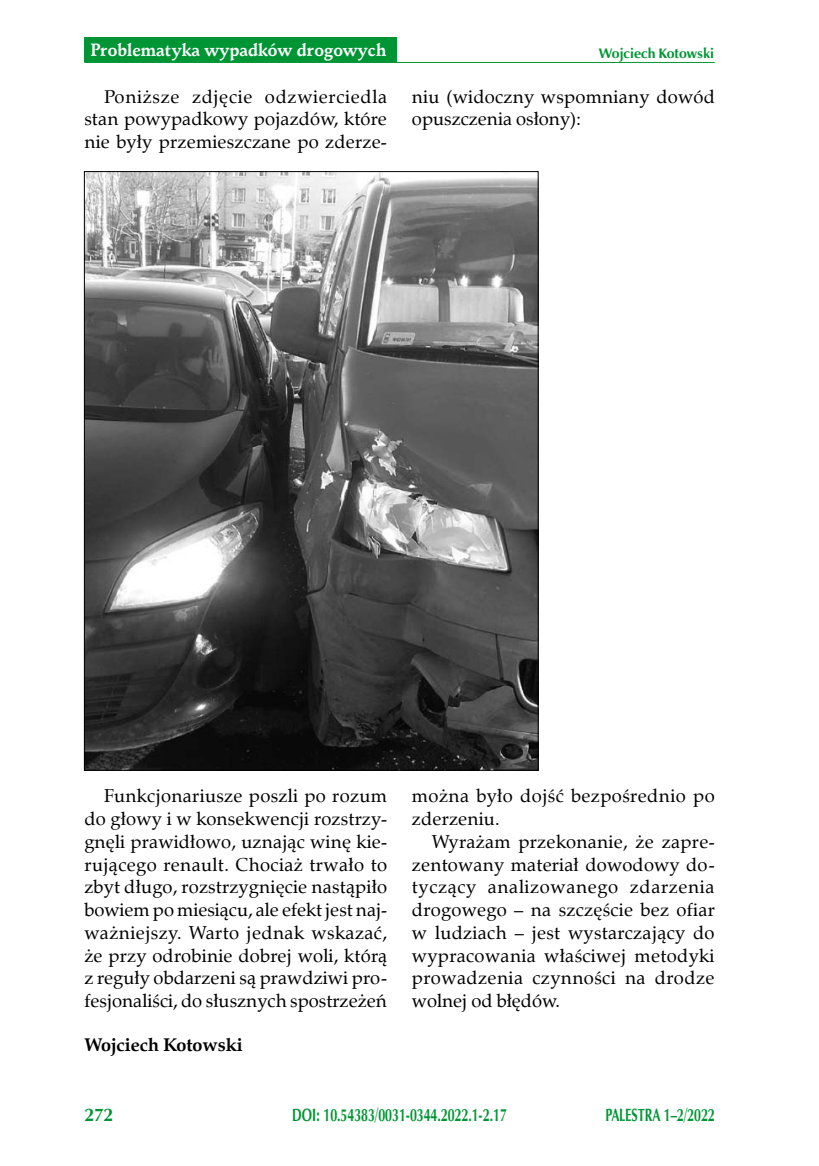
<style>
.page{position:relative;width:819px;height:1166px;background:#fff}
.page>*{position:absolute;margin:0;border:0;box-sizing:border-box;transform-origin:0 0}
.t1{font:18.38px/22.8px "Zapf Calligr EUX";letter-spacing:.01em;color:#000;text-align:justify}
.t2{font:700 18.38px "Zapf Calligr EUX";color:#000}
.t3{font:700 18.38px "Zapf Humnst EUX";color:#009534;scale:.95 1}
.t4{font:700 17.85px "Zapf Humnst EUX";color:#009534;scale:.7 1}
.t5{font:700 17.5px "Schneidler EUX";color:#fff;scale:.95 1}
.t6{font:700 14px "Zapf Humnst EUX";color:#009534}
</style>
<div class="page">
<div style="left:84px;top:38px;width:313px;height:24px;background:#009534"></div>
<hr style="left:84px;top:62px;width:630px;height:1px;background:#009534">
<img style="left:86px;top:173px;width:450px;height:596px">
<p class="t5" style="left:91px;top:39px;width:313px">Problematyka wypadków drogowych</p>
<p class="t6" style="left:599px;top:44px;width:117px">Wojciech Kotowski</p>
<p class="t1" style="left:84px;top:85px;width:304px;text-indent:20px">Poniższe zdjęcie odzwierciedla stan powypadkowy pojazdów, które nie były przemieszczane po zderze-</p>
<p class="t1" style="left:412px;top:85px;width:304px">niu (widoczny wspomniany dowód opuszczenia osłony):</p>
<p class="t1" style="left:84px;top:784px;width:304px;text-indent:20px">Funkcjonariusze poszli po rozum do głowy i w konsekwencji rozstrzy&shy;gnęli prawidłowo, uznając winę kie&shy;rującego renault. Chociaż trwało to zbyt długo, rozstrzygnięcie nastąpiło bowiem po miesiącu, ale efekt jest naj&shy;ważniejszy. Warto jednak wskazać, że przy odrobinie dobrej woli, którą z reguły obdarzeni są prawdziwi pro&shy;fesjonaliści, do słusznych spostrzeżeń</p>
<p class="t1" style="left:412px;top:784px;width:304px">można było dojść bezpośrednio po zderzeniu.</p>
<p class="t1" style="left:412px;top:830px;width:304px;text-indent:20px">Wyrażam przekonanie, że zapre&shy;zentowany materiał dowodowy do&shy;tyczący analizowanego zdarzenia drogowego – na szczęście bez ofiar w ludziach – jest wystarczający do wypracowania właściwej metodyki prowadzenia czynności na drodze wolnej od błędów.</p>
<p class="t2" style="left:84px;top:1033px;width:160px">Wojciech Kotowski</p>
<p class="t3" style="left:84px;top:1103px;width:32px">272</p>
<p class="t4" style="left:292px;top:1103px;width:308px">DOI: 10.54383/0031-0344.2022.1-2.17</p>
<p class="t4" style="left:605px;top:1103px;width:158px">PALESTRA 1–2/2022</p>
</div>
